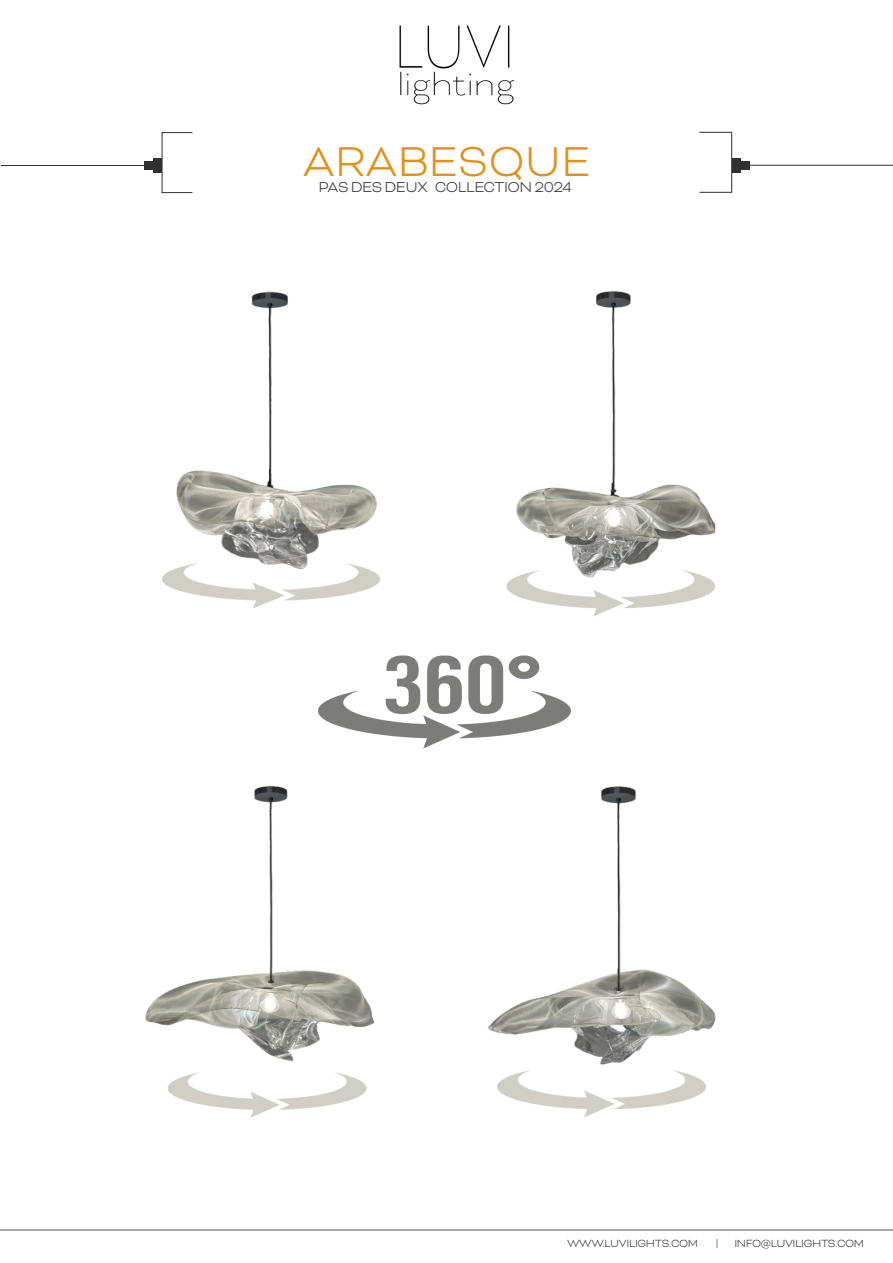
<style>
.page{position:relative;width:893px;height:1263px;background:#fff}
.page>*{position:absolute;margin:0;border:0;box-sizing:border-box;transform-origin:0 0}
.Center{font:300 48px "Bicyclette";color:#e19117}
.Left_Justify{font:300 16.5px "Bicyclette";letter-spacing:-.03em;color:#312f30}
.Left_Justify-2{font:300 12px "Bicyclette";letter-spacing:-.03em;color:#312f30}
</style>
<div class="page">
<div style="left:162px;top:132px;width:31px;height:61px;border:1px solid #312f30"></div>
<hr style="left:1px;top:165px;width:143px;height:1px;background:#312f30">
<div style="left:144px;top:161px;width:9px;height:9px;background:#312f30"></div>
<div style="left:153px;top:158px;width:9px;height:14px;background:#312f30"></div>
<div style="left:699px;top:132px;width:33px;height:61px;border:1px solid #312f30"></div>
<hr style="left:749px;top:165px;width:144px;height:1px;background:#312f30">
<div style="left:741px;top:161px;width:8px;height:8px;background:#312f30"></div>
<div style="left:732px;top:158px;width:9px;height:14px;background:#312f30"></div>
<img style="left:399px;top:25px;width:116px;height:80px">
<img style="left:162px;top:291px;width:218px;height:317px">
<img style="left:506px;top:291px;width:210px;height:325px">
<img style="left:145px;top:785px;width:230px;height:333px">
<img style="left:487px;top:786px;width:229px;height:332px">
<img style="left:318px;top:655px;width:252px;height:94px">
<hr style="left:0;top:1230px;width:893px;height:1px;background:#312f30">
<p class="Center" style="left:303px;top:133px;width:289px">ARABESQUE</p>
<p class="Left_Justify" style="left:318px;top:177px;width:255px">PAS DES DEUX COLLECTION 2024</p>
<p class="Left_Justify-2" style="left:567px;top:1237px;width:133px">WWW.LUVILIGHTS.COM</p>
<p class="Left_Justify-2" style="left:716px;top:1237px;width:4px">|</p>
<p class="Left_Justify-2" style="left:734px;top:1237px;width:131px">INFO@LUVILIGHTS.COM</p>
</div>
